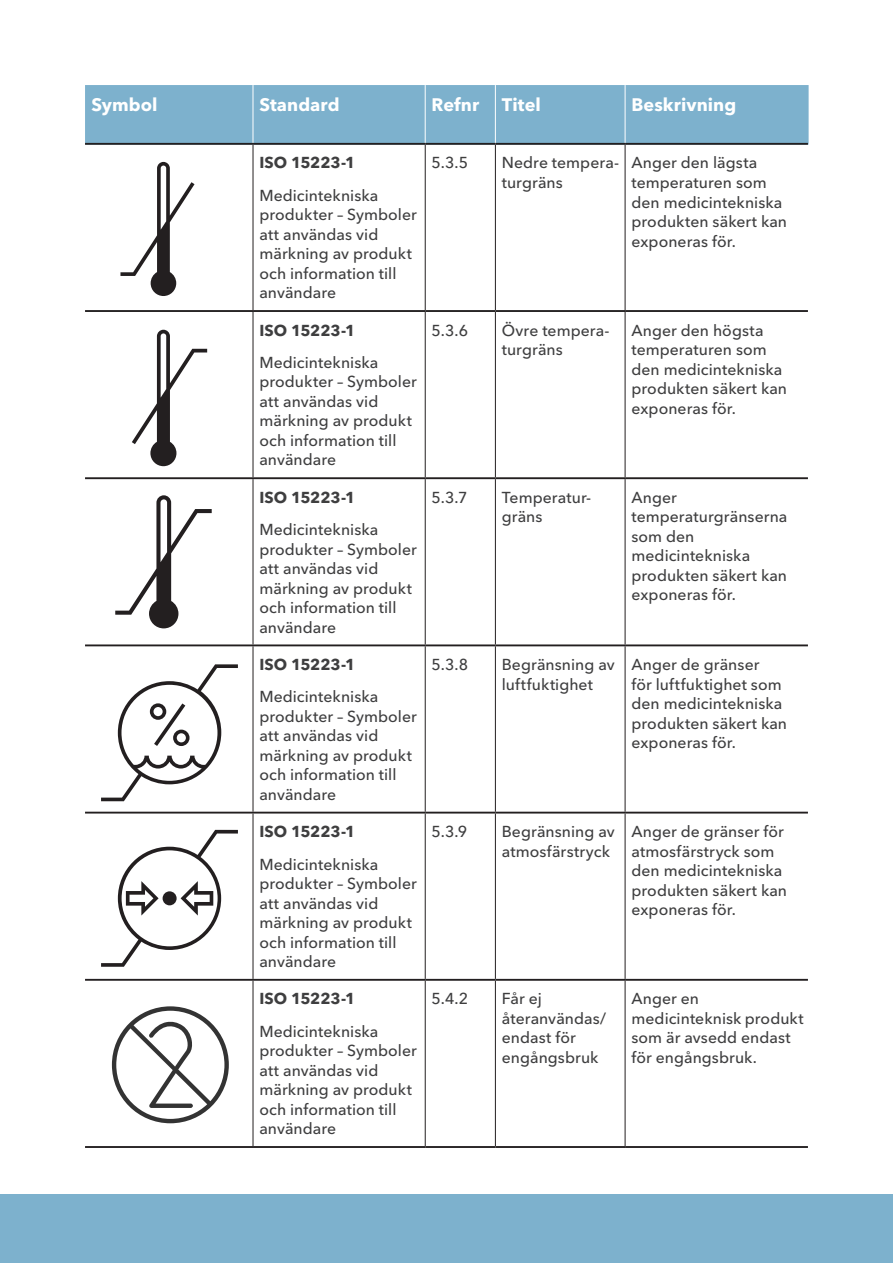
<style>
.page{position:relative;width:893px;height:1263px;background:#fff}
.page>*{position:absolute;margin:0;border:0;box-sizing:border-box;transform-origin:0 0}
.t1{font:700 18px "Avenir Next LT Pro";letter-spacing:.005em;color:#fff}
.Table_copy{font:500 15.75px/19.5px "Avenir Next LT Pro";letter-spacing:.005em;color:#3e3e3f}
.Table_copy-2{font:700 15.75px "Avenir Next LT Pro";letter-spacing:-.005em;color:#3e3e3f}
</style>
<div class="page">
<div style="left:85px;top:85px;width:724px;height:60px;background:#7db1cd"></div>
<hr style="left:253px;top:85px;width:1px;height:60px;background:#fff">
<hr style="left:425px;top:85px;width:1px;height:60px;background:#fff">
<hr style="left:495px;top:85px;width:1px;height:60px;background:#fff">
<hr style="left:625px;top:85px;width:1px;height:60px;background:#fff">
<div style="left:0;top:1194px;width:893px;height:69px;background:#7db1cd"></div>
<svg style="left:132px;top:330px;width:75px;height:136px"></svg>
<svg style="left:115px;top:495px;width:97px;height:133px"></svg>
<svg style="left:101px;top:664px;width:137px;height:137px"></svg>
<svg style="left:101px;top:830px;width:137px;height:137px"></svg>
<svg style="left:112px;top:1006px;width:117px;height:117px"></svg>
<svg style="left:120px;top:162px;width:75px;height:134px"></svg>
<hr style="left:253px;top:145px;width:1px;height:165px;background:#231f20">
<hr style="left:425px;top:145px;width:1px;height:165px;background:#231f20">
<hr style="left:495px;top:145px;width:1px;height:165px;background:#231f20">
<hr style="left:625px;top:145px;width:1px;height:165px;background:#231f20">
<hr style="left:253px;top:312px;width:1px;height:165px;background:#231f20">
<hr style="left:425px;top:312px;width:1px;height:165px;background:#231f20">
<hr style="left:495px;top:312px;width:1px;height:165px;background:#231f20">
<hr style="left:625px;top:312px;width:1px;height:165px;background:#231f20">
<hr style="left:253px;top:479px;width:1px;height:165px;background:#231f20">
<hr style="left:425px;top:479px;width:1px;height:165px;background:#231f20">
<hr style="left:495px;top:479px;width:1px;height:165px;background:#231f20">
<hr style="left:625px;top:479px;width:1px;height:165px;background:#231f20">
<hr style="left:253px;top:646px;width:1px;height:166px;background:#231f20">
<hr style="left:425px;top:646px;width:1px;height:166px;background:#231f20">
<hr style="left:495px;top:646px;width:1px;height:166px;background:#231f20">
<hr style="left:625px;top:646px;width:1px;height:166px;background:#231f20">
<hr style="left:253px;top:813px;width:1px;height:166px;background:#231f20">
<hr style="left:425px;top:813px;width:1px;height:166px;background:#231f20">
<hr style="left:495px;top:813px;width:1px;height:166px;background:#231f20">
<hr style="left:625px;top:813px;width:1px;height:166px;background:#231f20">
<hr style="left:253px;top:981px;width:1px;height:165px;background:#231f20">
<hr style="left:425px;top:981px;width:1px;height:165px;background:#231f20">
<hr style="left:495px;top:981px;width:1px;height:165px;background:#231f20">
<hr style="left:625px;top:981px;width:1px;height:165px;background:#231f20">
<hr style="left:85px;top:143px;width:168px;height:2px;background:#231f20">
<hr style="left:253px;top:143px;width:172px;height:2px;background:#231f20">
<hr style="left:425px;top:143px;width:70px;height:2px;background:#231f20">
<hr style="left:495px;top:143px;width:130px;height:2px;background:#231f20">
<hr style="left:625px;top:143px;width:183px;height:2px;background:#231f20">
<hr style="left:85px;top:310px;width:168px;height:2px;background:#231f20">
<hr style="left:253px;top:310px;width:172px;height:2px;background:#231f20">
<hr style="left:425px;top:310px;width:70px;height:2px;background:#231f20">
<hr style="left:495px;top:310px;width:130px;height:2px;background:#231f20">
<hr style="left:625px;top:310px;width:183px;height:2px;background:#231f20">
<hr style="left:85px;top:477px;width:168px;height:2px;background:#231f20">
<hr style="left:253px;top:477px;width:172px;height:2px;background:#231f20">
<hr style="left:425px;top:477px;width:70px;height:2px;background:#231f20">
<hr style="left:495px;top:477px;width:130px;height:2px;background:#231f20">
<hr style="left:625px;top:477px;width:183px;height:2px;background:#231f20">
<hr style="left:85px;top:644px;width:168px;height:2px;background:#231f20">
<hr style="left:253px;top:644px;width:172px;height:2px;background:#231f20">
<hr style="left:425px;top:644px;width:70px;height:2px;background:#231f20">
<hr style="left:495px;top:644px;width:130px;height:2px;background:#231f20">
<hr style="left:625px;top:644px;width:183px;height:2px;background:#231f20">
<hr style="left:85px;top:812px;width:168px;height:1px;background:#231f20">
<hr style="left:253px;top:812px;width:172px;height:1px;background:#231f20">
<hr style="left:425px;top:812px;width:70px;height:1px;background:#231f20">
<hr style="left:495px;top:812px;width:130px;height:1px;background:#231f20">
<hr style="left:625px;top:812px;width:183px;height:1px;background:#231f20">
<hr style="left:85px;top:979px;width:168px;height:2px;background:#231f20">
<hr style="left:253px;top:979px;width:172px;height:2px;background:#231f20">
<hr style="left:425px;top:979px;width:70px;height:2px;background:#231f20">
<hr style="left:495px;top:979px;width:130px;height:2px;background:#231f20">
<hr style="left:625px;top:979px;width:183px;height:2px;background:#231f20">
<hr style="left:85px;top:1146px;width:168px;height:2px;background:#231f20">
<hr style="left:253px;top:1146px;width:172px;height:2px;background:#231f20">
<hr style="left:425px;top:1146px;width:70px;height:2px;background:#231f20">
<hr style="left:495px;top:1146px;width:130px;height:2px;background:#231f20">
<hr style="left:625px;top:1146px;width:183px;height:2px;background:#231f20">
<p class="t1" style="left:91px;top:94px;width:68px">Symbol</p>
<p class="t1" style="left:259px;top:94px;width:82px">Standard</p>
<p class="t1" style="left:432px;top:94px;width:111px">Refnr Titel</p>
<p class="t1" style="left:631px;top:94px;width:106px">Beskrivning</p>
<p class="Table_copy-2" style="left:259px;top:153px;width:97px">ISO 15223-1</p>
<p class="Table_copy" style="left:259px;top:185px;width:159px">Medicintekniska produkter – Symboler att användas vid märkning av produkt och information till användare</p>
<p class="Table_copy-2" style="left:259px;top:320px;width:97px">ISO 15223-1</p>
<p class="Table_copy" style="left:259px;top:353px;width:159px">Medicintekniska produkter – Symboler att användas vid märkning av produkt och information till användare</p>
<p class="Table_copy-2" style="left:259px;top:488px;width:97px">ISO 15223-1</p>
<p class="Table_copy" style="left:259px;top:520px;width:159px">Medicintekniska produkter – Symboler att användas vid märkning av produkt och information till användare</p>
<p class="Table_copy-2" style="left:259px;top:655px;width:97px">ISO 15223-1</p>
<p class="Table_copy" style="left:259px;top:687px;width:159px">Medicintekniska produkter – Symboler att användas vid märkning av produkt och information till användare</p>
<p class="Table_copy-2" style="left:259px;top:822px;width:97px">ISO 15223-1</p>
<p class="Table_copy" style="left:259px;top:854px;width:159px">Medicintekniska produkter – Symboler att användas vid märkning av produkt och information till användare</p>
<p class="Table_copy-2" style="left:259px;top:989px;width:97px">ISO 15223-1</p>
<p class="Table_copy" style="left:259px;top:1021px;width:159px">Medicintekniska produkter – Symboler att användas vid märkning av produkt och information till användare</p>
<p class="Table_copy" style="left:432px;top:153px;width:38px">5.3.5</p>
<p class="Table_copy" style="left:502px;top:153px;width:119px">Nedre tempera&shy;turgräns</p>
<p class="Table_copy" style="left:631px;top:153px;width:157px">Anger den lägsta temperaturen som den medicintekniska produkten säkert kan exponeras för.</p>
<p class="Table_copy" style="left:432px;top:320px;width:38px">5.3.6</p>
<p class="Table_copy" style="left:502px;top:320px;width:109px">Övre tempera&shy;turgräns</p>
<p class="Table_copy" style="left:631px;top:320px;width:157px">Anger den högsta temperaturen som den medicintekniska produkten säkert kan exponeras för.</p>
<p class="Table_copy" style="left:432px;top:488px;width:38px">5.3.7</p>
<p class="Table_copy" style="left:502px;top:488px;width:91px">Temperatur&shy;gräns</p>
<p class="Table_copy" style="left:631px;top:488px;width:158px">Anger temperaturgränserna som den medicintekniska produkten säkert kan exponeras för.</p>
<p class="Table_copy" style="left:432px;top:655px;width:38px">5.3.8</p>
<p class="Table_copy" style="left:502px;top:655px;width:114px">Begränsning av luftfuktighet</p>
<p class="Table_copy" style="left:631px;top:655px;width:157px">Anger de gränser<br>för luftfuktighet som den medicintekniska produkten säkert kan exponeras för.</p>
<p class="Table_copy" style="left:432px;top:822px;width:37px">5.3.9</p>
<p class="Table_copy" style="left:502px;top:822px;width:114px">Begränsning av atmosfärstryck</p>
<p class="Table_copy" style="left:631px;top:822px;width:157px">Anger de gränser för atmosfärstryck som den medicintekniska produkten säkert kan exponeras för.</p>
<p class="Table_copy" style="left:432px;top:989px;width:38px">5.4.2</p>
<p class="Table_copy" style="left:502px;top:989px;width:106px">Får ej återanvändas/ endast för engångsbruk</p>
<p class="Table_copy" style="left:631px;top:989px;width:174px">Anger en medicinteknisk produkt som är avsedd endast för engångsbruk.</p>
</div>
